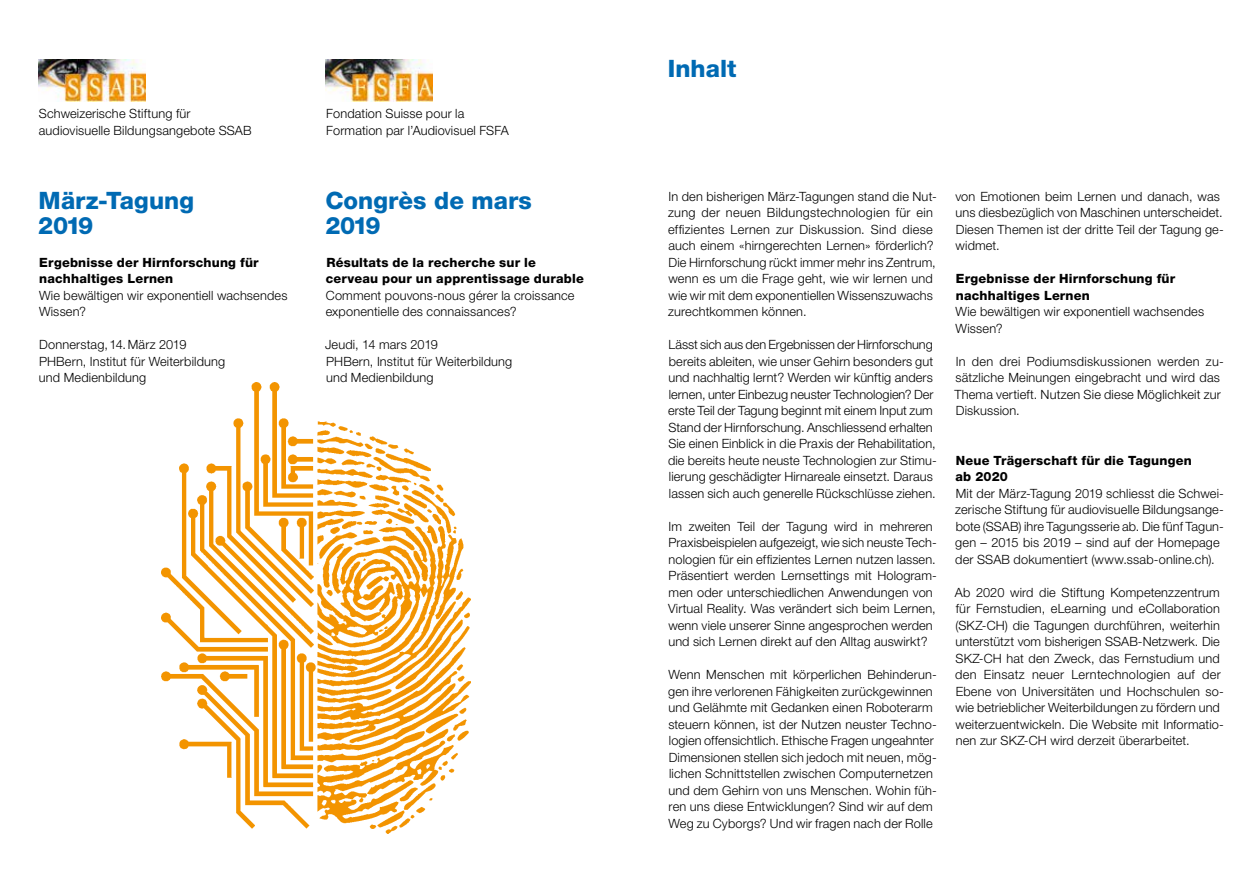
<style>
.page{position:relative;width:1259px;height:893px;background:#fff}
.page>*{position:absolute;margin:0;border:0;box-sizing:border-box;transform-origin:0 0}
.t1{font:800 24px/25px "Helvetica Neue LT Std";color:#006ab3}
.t2{font:300 12.75px/16.5px "Helvetica Neue LT Std";letter-spacing:.01em;color:#000}
.t3{font:800 12.75px/16.5px "Helvetica Neue LT Std";letter-spacing:.015em;color:#000}
</style>
<div class="page">
<img style="left:161px;top:382px;width:309px;height:451px">
<img style="left:325px;top:60px;width:108px;height:42px">
<img style="left:38px;top:60px;width:108px;height:42px">
<p class="t2" style="left:39px;top:105px;width:214px">Schweizerische Stiftung für audiovisuelle Bildungsangebote SSAB</p>
<p class="t2" style="left:326px;top:105px;width:184px">Fondation Suisse pour la<br>Formation par l’Audiovisuel FSFA</p>
<h1 class="t1" style="left:38px;top:188px;width:157px">März-Tagung<br>2019</h1>
<p class="t3" style="left:39px;top:254px;width:221px">Ergebnisse der Hirnforschung für nachhaltiges Lernen</p>
<p class="t2" style="left:39px;top:287px;width:250px">Wie bewältigen wir exponentiell wachsendes<br>Wissen?</p>
<p class="t2" style="left:39px;top:336px;width:188px">Donnerstag,14.März 2019<br>PHBern, Institut für Weiterbildung und Medienbildung</p>
<h1 class="t1" style="left:325px;top:188px;width:208px">Congrès de mars<br>2019</h1>
<p class="t3" style="left:326px;top:254px;width:260px">Résultats de la recherche sur le cerveau pour un apprentissage durable</p>
<p class="t2" style="left:326px;top:287px;width:250px">Comment pouvons-nous gérer la croissance exponentielle des connaissances?</p>
<p class="t2" style="left:325px;top:336px;width:189px">Jeudi, 14 mars 2019<br>PHBern, Institut für Weiterbildung und Medienbildung</p>
<h1 class="t1" style="left:668px;top:56px;width:70px">Inhalt</h1>
<p class="t2" style="left:668px;top:188px;width:270px">In den bisherigen März-Tagungen stand die Nut&shy;zung der neuen Bildungstechnologien für ein effizientes Lernen zur Diskussion. Sind diese auch einem «hirngerechten Lernen» förderlich?<br>Die Hirnforschung rückt immer mehr ins Zentrum, wenn es um die Frage geht, wie wir lernen und wie wir mit dem exponentiellen Wissenszuwachs zurechtkommen können.</p>
<p class="t2" style="left:668px;top:336px;width:270px">Lässt sich aus den Ergebnissen der Hirnforschung bereits ableiten, wie unser Gehirn besonders gut und nachhaltig lernt? Werden wir künftig anders lernen, unter Einbezug neuster Technologien? Der erste Teil der Tagung beginnt mit einem Input zum Stand der Hirnforschung. Anschliessend erhalten Sie einen Einblick in die Praxis der Rehabilitation, die bereits heute neuste Technologien zur Stimu&shy;lierung geschädigter Hirnareale einsetzt. Daraus lassen sich auch generelle Rückschlüsse ziehen.</p>
<p class="t2" style="left:668px;top:518px;width:270px">Im zweiten Teil der Tagung wird in mehreren Praxisbeispielen aufgezeigt, wie sich neuste Tech&shy;nologien für ein effizientes Lernen nutzen lassen.<br>Präsentiert werden Lernsettings mit Hologram&shy;men oder unterschiedlichen Anwendungen von Virtual Reality. Was verändert sich beim Lernen, wenn viele unserer Sinne angesprochen werden und sich Lernen direkt auf den Alltag auswirkt?</p>
<p class="t2" style="left:668px;top:666px;width:270px">Wenn Menschen mit körperlichen Behinderun&shy;gen ihre verlorenen Fähigkeiten zurückgewinnen und Gelähmte mit Gedanken einen Roboterarm steuern können, ist der Nutzen neuster Techno&shy;logien offensichtlich. Ethische Fragen ungeahnter Dimensionen stellen sich jedoch mit neuen, mög&shy;lichen Schnittstellen zwischen Computernetzen und dem Gehirn von uns Menschen. Wohin füh&shy;ren uns diese Entwicklungen? Sind wir auf dem Weg zu Cyborgs? Und wir fragen nach der Rolle</p>
<p class="t2" style="left:955px;top:188px;width:270px">von Emotionen beim Lernen und danach, was uns diesbezüglich von Maschinen unterscheidet.<br>Diesen Themen ist der dritte Teil der Tagung ge&shy;widmet.</p>
<p class="t3" style="left:955px;top:270px;width:221px">Ergebnisse der Hirnforschung für nachhaltiges Lernen</p>
<p class="t2" style="left:955px;top:303px;width:250px">Wie bewältigen wir exponentiell wachsendes<br>Wissen?</p>
<p class="t2" style="left:954px;top:353px;width:271px">In den drei Podiumsdiskussionen werden zu&shy;sätzliche Meinungen eingebracht und wird das Thema vertieft. Nutzen Sie diese Möglichkeit zur Diskussion.</p>
<p class="t3" style="left:955px;top:452px;width:238px">Neue Trägerschaft für die Tagungen ab 2020</p>
<p class="t2" style="left:955px;top:485px;width:270px">Mit der März-Tagung 2019 schliesst die Schwei&shy;zerische Stiftung für audiovisuelle Bildungsange&shy;bote (SSAB) ihre Tagungsserie ab. Die fünf Tagun&shy;gen – 2015 bis 2019 – sind auf der Homepage der SSAB dokumentiert (www.ssab-online.ch).</p>
<p class="t2" style="left:955px;top:584px;width:270px">Ab 2020 wird die Stiftung Kompetenzzentrum für Fernstudien, eLearning und eCollaboration (SKZ-CH) die Tagungen durchführen, weiterhin unterstützt vom bisherigen SSAB-Netzwerk. Die SKZ-CH hat den Zweck, das Fernstudium und den Einsatz neuer Lerntechnologien auf der Ebene von Universitäten und Hochschulen so&shy;wie betrieblicher Weiterbildungen zu fördern und weiterzuentwickeln. Die Website mit Informatio&shy;nen zur SKZ-CH wird derzeit überarbeitet.</p>
</div>
